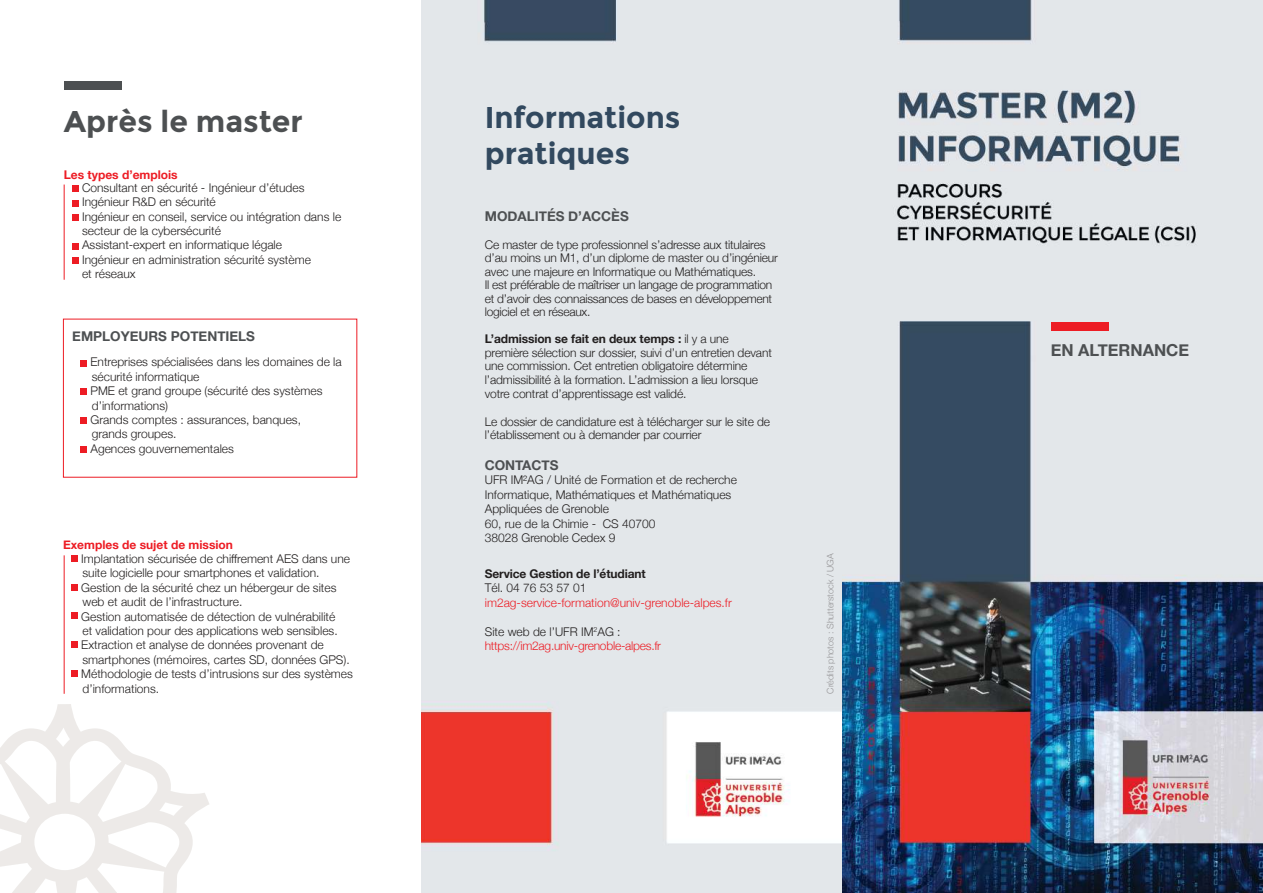
<style>
.page{position:relative;width:1263px;height:893px;background:#fff}
.page>*{position:absolute;margin:0;border:0;box-sizing:border-box;transform-origin:0 0}
.t1{font:700 30px/36px "Montserrat";color:#32495f}
.t2{font:700 30px "Montserrat";color:#4d5052}
.t3{font:700 16.5px "Helvetica Neue";color:#4d5052}
.t4{font:700 13.5px "Helvetica Neue";color:#4d5052}
.t5{font:300 12px/14.4px "Helvetica Neue";color:#221f1f}
.t6{font:300 12px/14.4px "Helvetica Neue";letter-spacing:-.02em;color:#ed1c24}
.t7{font:300 12px "Helvetica Neue";color:#ed1c24}
.t8{font:700 12px "Helvetica Neue";color:#ed1c24}
.t9{font:700 12px "Helvetica Neue";letter-spacing:-.01em;color:#221f1f}
.t10{font:300 9px "Helvetica Neue";color:#959496}
.s1{font-weight:700}
.s2{color:#221f1f}
</style>
<div class="page">
<img style="left:421px;top:0;width:842px;height:893px">
<svg style="left:0;top:704px;width:209px;height:189px"></svg>
<div style="left:72px;top:185px;width:7px;height:7px;background:#ed1c24"></div>
<div style="left:72px;top:200px;width:7px;height:6px;background:#ed1c24"></div>
<div style="left:72px;top:214px;width:7px;height:7px;background:#ed1c24"></div>
<div style="left:72px;top:243px;width:7px;height:6px;background:#ed1c24"></div>
<div style="left:72px;top:257px;width:7px;height:7px;background:#ed1c24"></div>
<svg style="left:72px;top:555px;width:6px;height:6px"></svg>
<svg style="left:72px;top:584px;width:6px;height:6px"></svg>
<svg style="left:72px;top:613px;width:6px;height:6px"></svg>
<div style="left:72px;top:641px;width:6px;height:7px;background:#ed1c24"></div>
<div style="left:72px;top:670px;width:6px;height:7px;background:#ed1c24"></div>
<div style="left:64px;top:81px;width:57px;height:8px;background:#4d5052"></div>
<hr style="left:64px;top:185px;width:1px;height:95px;background:#ed1c24">
<hr style="left:64px;top:555px;width:1px;height:139px;background:#ed1c24">
<svg style="left:81px;top:360px;width:6px;height:6px"></svg>
<svg style="left:81px;top:389px;width:6px;height:6px"></svg>
<svg style="left:81px;top:418px;width:6px;height:6px"></svg>
<div style="left:81px;top:446px;width:6px;height:7px;background:#ed1c24"></div>
<div style="left:1051px;top:322px;width:57px;height:9px;background:#ed1c24"></div>
<h1 class="t2" style="left:64px;top:108px;width:241px">Après le master</h1>
<h1 class="t1" style="left:485px;top:101px;width:197px">Informations pratiques</h1>
<p class="t8" style="left:64px;top:169px;width:115px">Les types d’emplois</p>
<p class="t5" style="left:82px;top:180px;width:261px">Consultant en sécurité - Ingénieur d’études Ingénieur R&amp;D en sécurité<br>Ingénieur en conseil, service ou intégration dans le secteur de la cybersécurité<br>Assistant-expert en informatique légale<br>Ingénieur en administration sécurité système<br>et réseaux</p>
<p class="t4" style="left:485px;top:210px;width:146px">MODALITÉS D’ACCÈS</p>
<p class="t5" style="left:485px;top:238px;width:295px;line-height:13.5px">Ce master de type professionnel s’adresse aux titulaires d’au moins un M1, d’un diplome de master ou d’ingénieur avec une majeure en Informatique ou Mathématiques.<br>Il est préférable de maîtriser un langage de programmation et d’avoir des connaissances de bases en développement logiciel et en réseaux.</p>
<p class="t5" style="left:485px;top:332px;width:289px;line-height:13.8px"><span class="s1">L’admission se fait en deux temps :</span> il y a une première sélection sur dossier, suivi d’un entretien devant une commission. Cet entretien obligatoire détermine l’admissibilité à la formation. L’admission a lieu lorsque votre contrat d’apprentissage est validé.</p>
<p class="t5" style="left:485px;top:415px;width:287px;line-height:13.5px">Le dossier de candidature est à télécharger sur le site de l’établissement ou à demander par courrier</p>
<p class="t4" style="left:485px;top:459px;width:75px">CONTACTS</p>
<p class="t5" style="left:485px;top:473px;width:254px">UFR IM²AG / Unité de Formation et de recherche Informatique, Mathématiques et Mathématiques Appliquées de Grenoble<br>60, rue de la Chimie - CS 40700<br>38028 Grenoble Cedex 9</p>
<p class="t9" style="left:485px;top:569px;width:162px">Service Gestion de l’étudiant</p>
<p class="t5" style="left:485px;top:581px;width:103px">Tél. 04 76 53 57 01</p>
<p class="t7" style="left:485px;top:596px;width:248px">im2ag-service-formation@univ-grenoble-alpes.fr</p>
<p class="t6" style="left:485px;top:624px;width:178px"><span class="s2">Site web de l’UFR IM</span><sup>2</sup><span class="s2">AG : </span>https://im2ag.univ-grenoble-alpes.fr</p>
<p class="t4" style="left:72px;top:331px;width:184px">EMPLOYEURS POTENTIELS</p>
<p class="t5" style="left:91px;top:354px;width:253px">Entreprises spécialisées dans les domaines de la sécurité informatique<br>PME et grand groupe (sécurité des systèmes d’informations)<br>Grands comptes : assurances, banques,<br>grands groupes.<br>Agences gouvernementales</p>
<p class="t8" style="left:63px;top:539px;width:171px">Exemples de sujet de mission</p>
<p class="t5" style="left:81px;top:551px;width:273px">Implantation sécurisée de chiffrement AES dans une suite logicielle pour smartphones et validation.<br>Gestion de la sécurité chez un hébergeur de sites web et audit de l’infrastructure.<br>Gestion automatisée de détection de vulnérabilité<br>et validation pour des applications web sensibles.<br>Extraction et analyse de données provenant de smartphones (mémoires, cartes SD, données GPS).<br>Méthodologie de tests d’intrusions sur des systèmes d’informations.</p>
<p class="t10" style="left:825px;top:694px;width:142px;rotate:-90deg">Crédits photos : Shutterstock / UGA</p>
<h2 class="t3" style="left:1051px;top:344px;width:140px">EN ALTERNANCE</h2>
</div>
